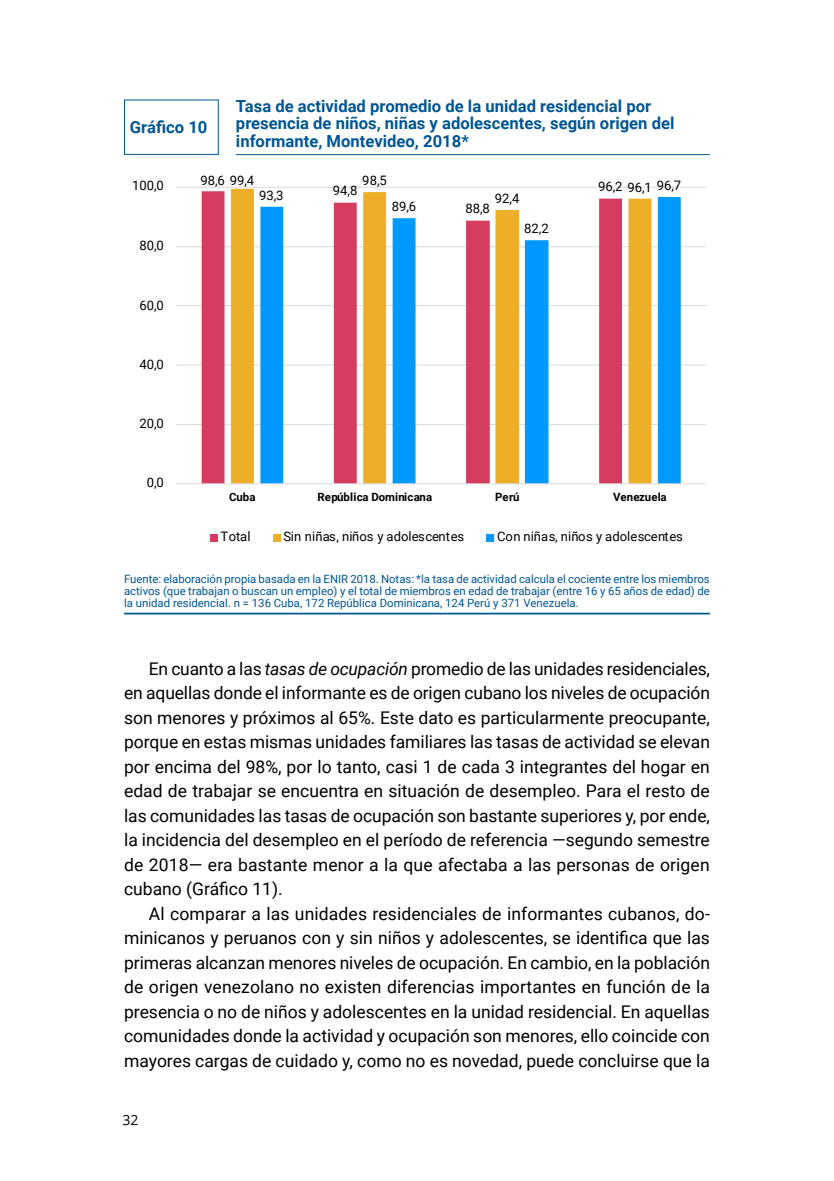
<style>
.page{position:relative;width:834px;height:1181px;background:#fff}
.page>*{position:absolute;margin:0;border:0;box-sizing:border-box;transform-origin:0 0}
.LIBRO_Normal{font:17.5px/24.5px "Roboto";color:#000;text-align:justify}
.GRAFICOS{font:700 16.62px/17.5px "Roboto";color:#005693}
.t1{font:14px "Open Sans";color:#000}
.t2{font:13.12px "Roboto";color:#000}
.FUENTE{font:11.38px/12.2px "Roboto";color:#005693;text-align:justify}
.t3{font:700 11.38px "Roboto";letter-spacing:.01em;color:#000}
.s1{font-style:italic}
</style>
<div class="page">
<hr style="left:236px;top:154px;width:473px;height:1px;background:#005693">
<svg style="left:124px;top:99px;width:95px;height:56px"></svg>
<hr style="left:124px;top:613px;width:585px;height:1px;background:#005693">
<hr style="left:176px;top:424px;width:530px;height:1px;background:#d9d9d9">
<hr style="left:176px;top:365px;width:530px;height:1px;background:#d9d9d9">
<hr style="left:176px;top:305px;width:530px;height:1px;background:#d9d9d9">
<hr style="left:176px;top:246px;width:530px;height:1px;background:#d9d9d9">
<hr style="left:176px;top:187px;width:530px;height:1px;background:#d9d9d9">
<svg style="left:201px;top:191px;width:30px;height:292px;fill:#d63c60"></svg>
<svg style="left:231px;top:189px;width:156px;height:294px;fill:#edaf27"></svg>
<svg style="left:260px;top:197px;width:420px;height:286px"></svg>
<hr style="left:176px;top:483px;width:530px;height:1px;background:#d9d9d9">
<div style="left:210px;top:534px;width:7px;height:7px;background:#d63c60"></div>
<div style="left:273px;top:534px;width:7px;height:7px;background:#edaf27"></div>
<div style="left:487px;top:534px;width:7px;height:7px;background:#09f"></div>
<p class="GRAFICOS" style="left:130px;top:118px;width:79px">Gráfico 10</p>
<p class="GRAFICOS" style="left:236px;top:96px;width:440px">Tasa de actividad promedio de la unidad residencial por presencia de niños, niñas y adolescentes, según origen del informante, Montevideo, 2018*</p>
<p class="t2" style="left:132px;top:177px;width:33px">100,0</p>
<p class="t2" style="left:139px;top:236px;width:26px">80,0</p>
<p class="t2" style="left:139px;top:296px;width:26px">60,0</p>
<p class="t2" style="left:139px;top:355px;width:26px">40,0</p>
<p class="t2" style="left:139px;top:414px;width:26px">20,0</p>
<p class="t2" style="left:147px;top:473px;width:19px">0,0</p>
<p class="t2" style="left:200px;top:171px;width:55px">98,6 99,4</p>
<p class="t2" style="left:259px;top:186px;width:26px">93,3</p>
<p class="t2" style="left:362px;top:171px;width:26px">98,5</p>
<p class="t2" style="left:333px;top:181px;width:26px">94,8</p>
<p class="t2" style="left:391px;top:197px;width:26px">89,6</p>
<p class="t2" style="left:495px;top:189px;width:26px">92,4</p>
<p class="t2" style="left:465px;top:199px;width:26px">88,8</p>
<p class="t2" style="left:598px;top:178px;width:55px">96,2 96,1</p>
<p class="t2" style="left:656px;top:176px;width:26px">96,7</p>
<p class="t2" style="left:524px;top:219px;width:26px">82,2</p>
<p class="t3" style="left:229px;top:489px;width:28px">Cuba</p>
<p class="t3" style="left:317px;top:489px;width:116px">República Dominicana</p>
<p class="t3" style="left:495px;top:489px;width:26px">Perú</p>
<p class="t3" style="left:613px;top:489px;width:55px">Venezuela</p>
<p class="t2" style="left:220px;top:527px;width:32px">Total</p>
<p class="t2" style="left:283px;top:527px;width:182px">Sin niñas, niños y adolescentes</p>
<p class="t2" style="left:497px;top:527px;width:187px">Con niñas, niños y adolescentes</p>
<p class="FUENTE" style="left:124px;top:572px;width:587px">Fuente: elaboración propia basada en la ENIR 2018. Notas: *la tasa de actividad calcula el cociente entre los miembros activos (que trabajan o buscan un empleo) y el total de miembros en edad de trabajar (entre 16 y 65 años de edad) de la unidad residencial. n = 136 Cuba, 172 República Dominicana, 124 Perú y 371 Venezuela.</p>
<p class="LIBRO_Normal" style="left:124px;top:656px;width:587px;text-indent:25px">En cuanto a las <span class="s1">tasas de ocupación</span> promedio de las unidades residenciales, en aquellas donde el informante es de origen cubano los niveles de ocupación son menores y próximos al 65%. Este dato es particularmente preocupante, porque en estas mismas unidades familiares las tasas de actividad se elevan por encima del 98%, por lo tanto, casi 1 de cada 3 integrantes del hogar en edad de trabajar se encuentra en situación de desempleo. Para el resto de las comunidades las tasas de ocupación son bastante superiores y, por ende, la incidencia del desempleo en el período de referencia —segundo semestre de 2018— era bastante menor a la que afectaba a las personas de origen cubano (Gráfico 11).</p>
<p class="LIBRO_Normal" style="left:124px;top:901px;width:587px;text-indent:25px">Al comparar a las unidades residenciales de informantes cubanos, do&shy;minicanos y peruanos con y sin niños y adolescentes, se identifica que las primeras alcanzan menores niveles de ocupación. En cambio, en la población de origen venezolano no existen diferencias importantes en función de la presencia o no de niños y adolescentes en la unidad residencial. En aquellas comunidades donde la actividad y ocupación son menores, ello coincide con mayores cargas de cuidado y, como no es novedad, puede concluirse que la</p>
<p class="t1" style="left:122px;top:1110px;width:18px">32</p>
</div>
